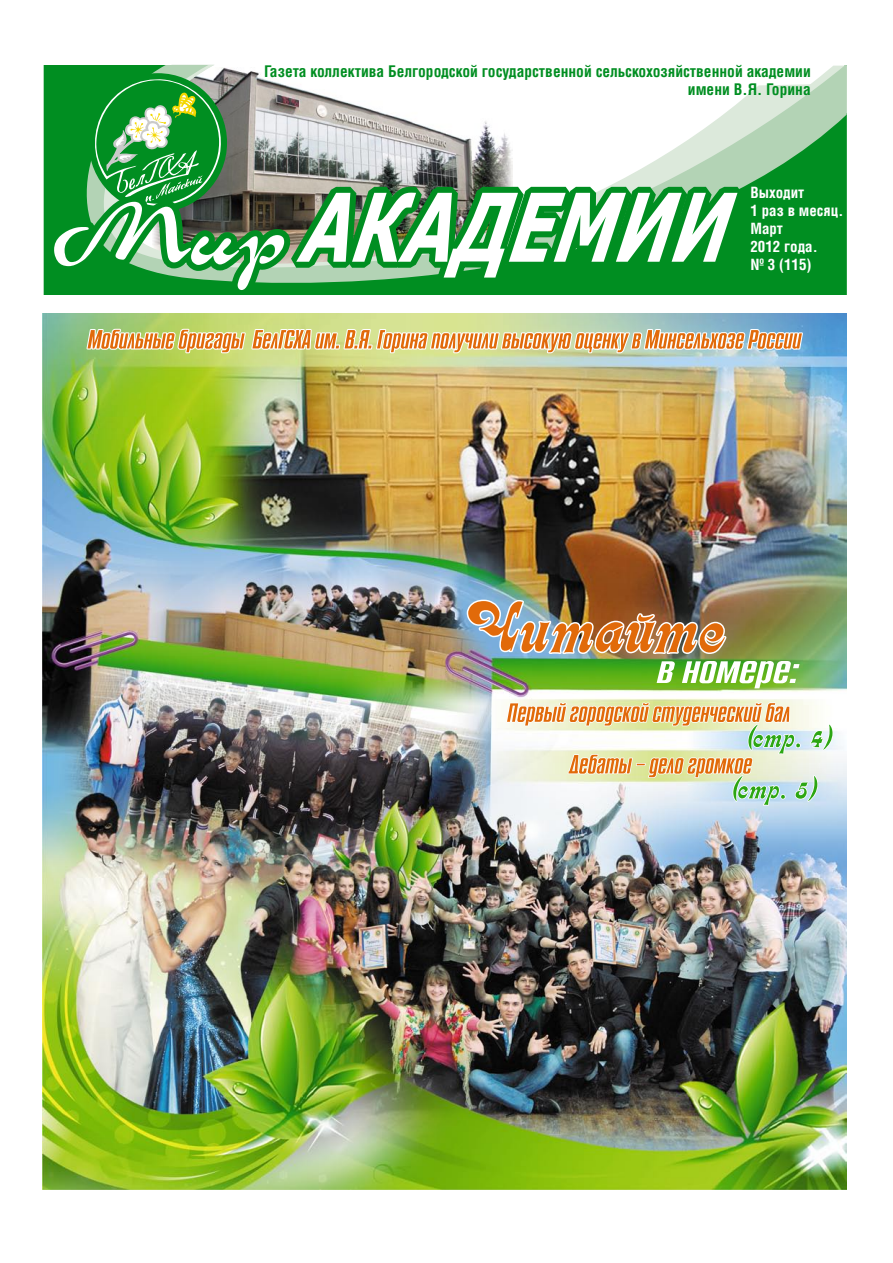
<style>
.page{position:relative;width:893px;height:1263px;background:#fff}
.page>*{position:absolute;margin:0;border:0;box-sizing:border-box;transform-origin:0 0}
.t1{font:italic 700 94.8px "Verdana";color:#fff;scale:.69 1}
.t2{font:700 15.6px/18.1px "AG Letterica Condensed";color:#008e21;text-align:right}
.t3{font:700 15px/18px "AG Letterica Condensed";color:#fff}
.s1{font-family:"Corrida";font-weight:400;font-style:normal;font-size:88.8px}
</style>
<div class="page">
<svg style="left:63px;top:65px;width:783px;height:229px;fill:#008e21"></svg>
<svg style="left:43px;top:74px;width:711px;height:221px"></svg>
<img style="left:43px;top:313px;width:803px;height:876px">
<img style="left:85px;top:313px;width:719px;height:57px">
<img style="left:465px;top:598px;width:369px;height:210px">
<p class="t2" style="left:264px;top:63px;width:548px">Газета коллектива Белгородской государственной сельскохозяйственной академии имени В.Я. Горина</p>
<h1 class="t1" style="left:54px;top:167px;width:1008px"><span class="s1">М и р</span> АКАДЕМИИ</h1>
<p class="t3" style="left:750px;top:184px;width:94px">Выходит<br>1 раз в месяц.<br>Март<br>2012 года.<br>№ 3 (115)</p>
</div>
